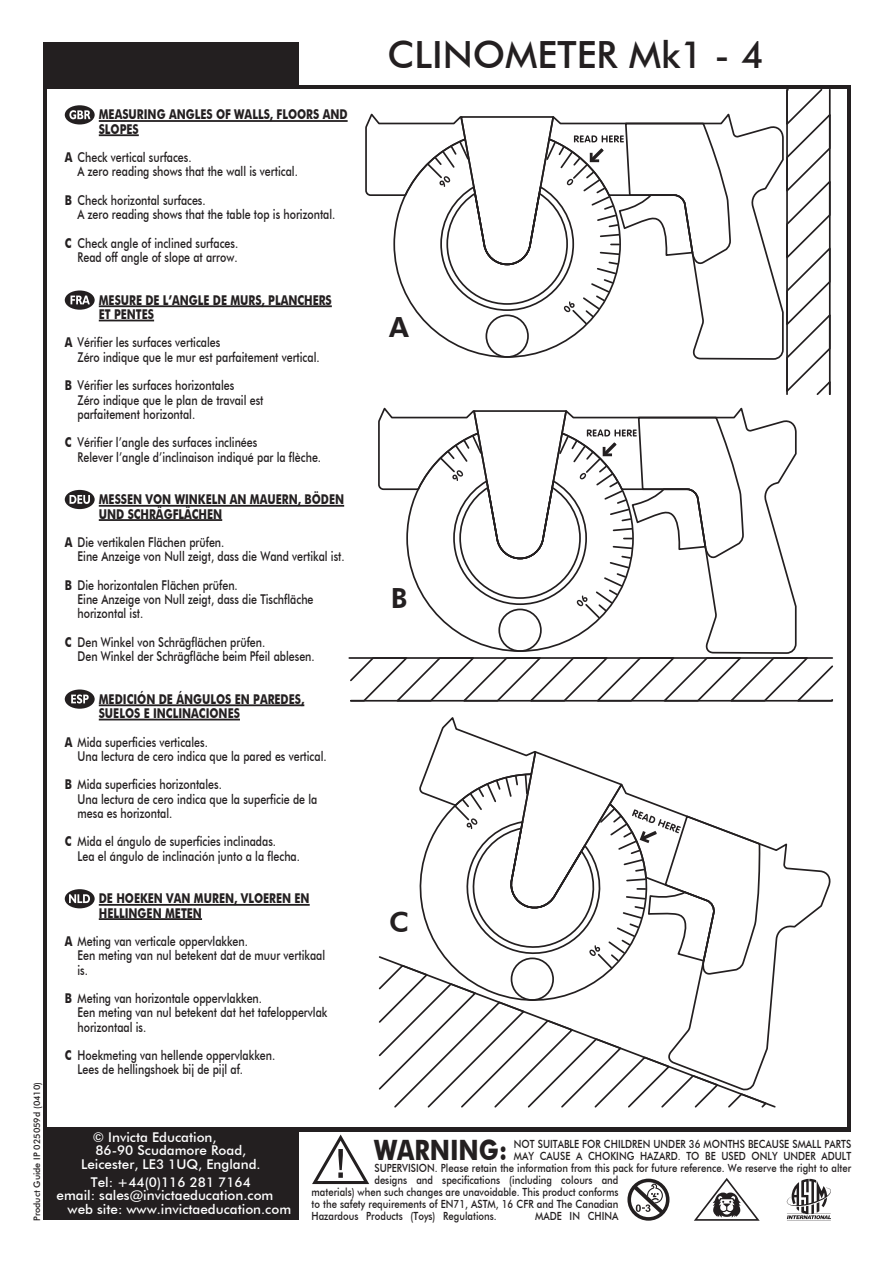
<style>
.page{position:relative;width:893px;height:1263px;background:#fff}
.page>*{position:absolute;margin:0;border:0;box-sizing:border-box;transform-origin:0 0}
.t1{font:500 37.5px "Futura BT";color:#231f20}
.t2{font:700 28.05px "Futura BT";color:#231f20;scale:.85 1}
.t3{font:800 27.75px "Futura BT";color:#231f20}
.t4{font:500 13.5px/14.2px "Futura BT";color:#231f20;scale:.79 1}
.t5{font:700 13.5px/14.2px "Futura BT";color:#231f20;scale:.79 1}
.t6{font:500 13.5px "Futura BT";color:#fff}
.t7{font:500 11.25px "Futura BT";color:#231f20;scale:.85 1}
.t8{font:500 9px "Futura BT";color:#231f20}
.s1{font-weight:700}
</style>
<div class="page">
<div style="left:43px;top:43px;width:256px;height:1177px;background:#231f20"></div>
<div style="left:48px;top:89px;width:799px;height:1038px;background:#fff"></div>
<svg style="left:694px;top:1178px;width:66px;height:43px"></svg>
<svg style="left:312px;top:1134px;width:57px;height:50px"></svg>
<svg style="left:627px;top:1178px;width:42px;height:43px"></svg>
<svg style="left:786px;top:1179px;width:45px;height:42px"></svg>
<hr style="left:99px;top:120px;width:249px;height:2px;background:#231f20">
<hr style="left:99px;top:134px;width:40px;height:2px;background:#231f20">
<hr style="left:99px;top:305px;width:233px;height:2px;background:#231f20">
<hr style="left:99px;top:320px;width:55px;height:1px;background:#231f20">
<hr style="left:99px;top:505px;width:245px;height:2px;background:#231f20">
<hr style="left:99px;top:519px;width:123px;height:2px;background:#231f20">
<hr style="left:99px;top:704px;width:205px;height:2px;background:#231f20">
<hr style="left:99px;top:719px;width:141px;height:1px;background:#231f20">
<hr style="left:99px;top:904px;width:211px;height:2px;background:#231f20">
<hr style="left:99px;top:918px;width:103px;height:2px;background:#231f20">
<svg style="left:65px;top:105px;width:30px;height:19px"></svg>
<svg style="left:65px;top:290px;width:30px;height:20px"></svg>
<svg style="left:65px;top:490px;width:30px;height:19px"></svg>
<svg style="left:65px;top:689px;width:30px;height:20px"></svg>
<svg style="left:65px;top:889px;width:30px;height:19px"></svg>
<svg style="left:785px;top:87px;width:46px;height:308px"></svg>
<svg style="left:365px;top:113px;width:419px;height:247px"></svg>
<svg style="left:426px;top:115px;width:306px;height:211px"></svg>
<svg style="left:378px;top:407px;width:419px;height:247px"></svg>
<svg style="left:439px;top:409px;width:304px;height:211px"></svg>
<svg style="left:348px;top:657px;width:485px;height:45px"></svg>
<svg style="left:419px;top:717px;width:412px;height:238px"></svg>
<svg style="left:453px;top:750px;width:308px;height:205px"></svg>
<svg style="left:378px;top:955px;width:398px;height:153px"></svg>
<p class="t1" style="left:387px;top:32px;width:378px">CLINOMETER Mk1 - 4</p>
<p class="t8" style="left:32px;top:1221px;width:141px;rotate:-90deg">Product Guide IP 025059d (0410)</p>
<p class="t5" style="left:99px;top:107px;width:316px">MEASURING ANGLES OF WALLS, FLOORS AND<br>SLOPES</p>
<p class="t4" style="left:78px;top:150px;width:280px;text-indent:-13px"><span class="s1">A</span> Check vertical surfaces.<br>A zero reading shows that the wall is vertical.</p>
<p class="t4" style="left:78px;top:193px;width:328px;text-indent:-13px"><span class="s1">B</span> Check horizontal surfaces.<br>A zero reading shows that the table top is horizontal.</p>
<p class="t4" style="left:65px;top:236px;width:221px;text-align:right"><span class="s1">C</span> Check angle of inclined surfaces.<br>Read off angle of slope at arrow.</p>
<p class="t5" style="left:99px;top:293px;width:296px">MESURE DE L’ANGLE DE MURS, PLANCHERS<br>ET PENTES</p>
<p class="t4" style="left:78px;top:335px;width:308px;text-indent:-13px"><span class="s1">A</span> Vérifier les surfaces verticales<br>Zéro indique que le mur est parfaitement vertical.</p>
<p class="t4" style="left:78px;top:378px;width:237px;text-indent:-13px"><span class="s1">B</span> Vérifier les surfaces horizontales<br>Zéro indique que le plan de travail est parfaitement horizontal.</p>
<p class="t4" style="left:78px;top:435px;width:310px;text-indent:-13px"><span class="s1">C</span> Vérifier l’angle des surfaces inclinées<br>Relever l’angle d’inclinaison indiqué par la flèche.</p>
<p class="t5" style="left:99px;top:492px;width:312px">MESSEN VON WINKELN AN MAUERN, BÖDEN<br>UND SCHRÄGFLÄCHEN</p>
<p class="t4" style="left:78px;top:535px;width:340px;text-indent:-13px"><span class="s1">A</span> Die vertikalen Flächen prüfen.<br>Eine Anzeige von Null zeigt, dass die Wand vertikal ist.</p>
<p class="t4" style="left:78px;top:578px;width:300px;text-indent:-13px"><span class="s1">B</span> Die horizontalen Flächen prüfen.<br>Eine Anzeige von Null zeigt, dass die Tischfläche horizontal ist.</p>
<p class="t4" style="left:78px;top:635px;width:302px;text-indent:-13px"><span class="s1">C</span> Den Winkel von Schrägflächen prüfen.<br>Den Winkel der Schrägfläche beim Pfeil ablesen.</p>
<p class="t5" style="left:99px;top:692px;width:262px">MEDICIÓN DE ÁNGULOS EN PAREDES,<br>SUELOS E INCLINACIONES</p>
<p class="t4" style="left:78px;top:734px;width:317px;text-indent:-13px"><span class="s1">A</span> Mida superficies verticales.<br>Una lectura de cero indica que la pared es vertical.</p>
<p class="t4" style="left:78px;top:777px;width:305px;text-indent:-13px"><span class="s1">B</span> Mida superficies horizontales.<br>Una lectura de cero indica que la superficie de la mesa es horizontal.</p>
<p class="t4" style="left:78px;top:834px;width:283px;text-indent:-13px"><span class="s1">C</span> Mida el ángulo de superficies inclinadas.<br>Lea el ángulo de inclinación junto a la flecha.</p>
<p class="t5" style="left:99px;top:891px;width:268px">DE HOEKEN VAN MUREN, VLOEREN EN<br>HELLINGEN METEN</p>
<p class="t4" style="left:78px;top:934px;width:315px;text-indent:-13px"><span class="s1">A</span> Meting van verticale oppervlakken.<br>Een meting van nul betekent dat de muur vertikaal is.</p>
<p class="t4" style="left:78px;top:991px;width:318px;text-indent:-13px"><span class="s1">B</span> Meting van horizontale oppervlakken.<br>Een meting van nul betekent dat het tafeloppervlak horizontaal is.</p>
<p class="t4" style="left:78px;top:1048px;width:252px;text-indent:-13px"><span class="s1">C</span> Hoekmeting van hellende oppervlakken.<br>Lees de hellingshoek bij de pijl af.</p>
<p class="t3" style="left:389px;top:311px;width:21px">A</p>
<p class="t3" style="left:391px;top:582px;width:18px">B</p>
<p class="t3" style="left:389px;top:906px;width:21px">C</p>
<p class="t6" style="left:93px;top:1129px;width:125px">© Invicta Education,</p>
<p class="t6" style="left:95px;top:1142px;width:152px">86-90 Scudamore Road,</p>
<p class="t6" style="left:81px;top:1156px;width:181px">Leicester, LE3 1UQ, England.</p>
<p class="t6" style="left:91px;top:1174px;width:162px">Tel: +44(0)116 281 7164</p>
<p class="t6" style="left:57px;top:1187px;width:218px">email: sales@invictaeducation.com</p>
<p class="t6" style="left:68px;top:1201px;width:225px">web site: www.invictaeducation.com</p>
<p class="t2" style="left:374px;top:1133px;width:158px">WARNING:</p>
<p class="t7" style="left:514px;top:1137px;width:398px">NOT SUITABLE FOR CHILDREN UNDER 36 MONTHS BECAUSE SMALL PARTS</p>
<p class="t7" style="left:514px;top:1149px;width:398px">MAY CAUSE A CHOKING HAZARD. TO BE USED ONLY UNDER ADULT</p>
<p class="t7" style="left:374px;top:1161px;width:562px">SUPERVISION. Please retain the information from this pack for future reference. We reserve the right to alter</p>
<p class="t7" style="left:374px;top:1173px;width:289px">designs and specifications (including colours and</p>
<p class="t7" style="left:312px;top:1185px;width:363px">materials) when such changes are unavoidable. This product conforms</p>
<p class="t7" style="left:312px;top:1197px;width:363px">to the safety requirements of EN71, ASTM, 16 CFR and The Canadian</p>
<p class="t7" style="left:312px;top:1209px;width:219px">Hazardous Products (Toys) Regulations.</p>
<p class="t7" style="left:535px;top:1209px;width:99px">MADE IN CHINA</p>
</div>
